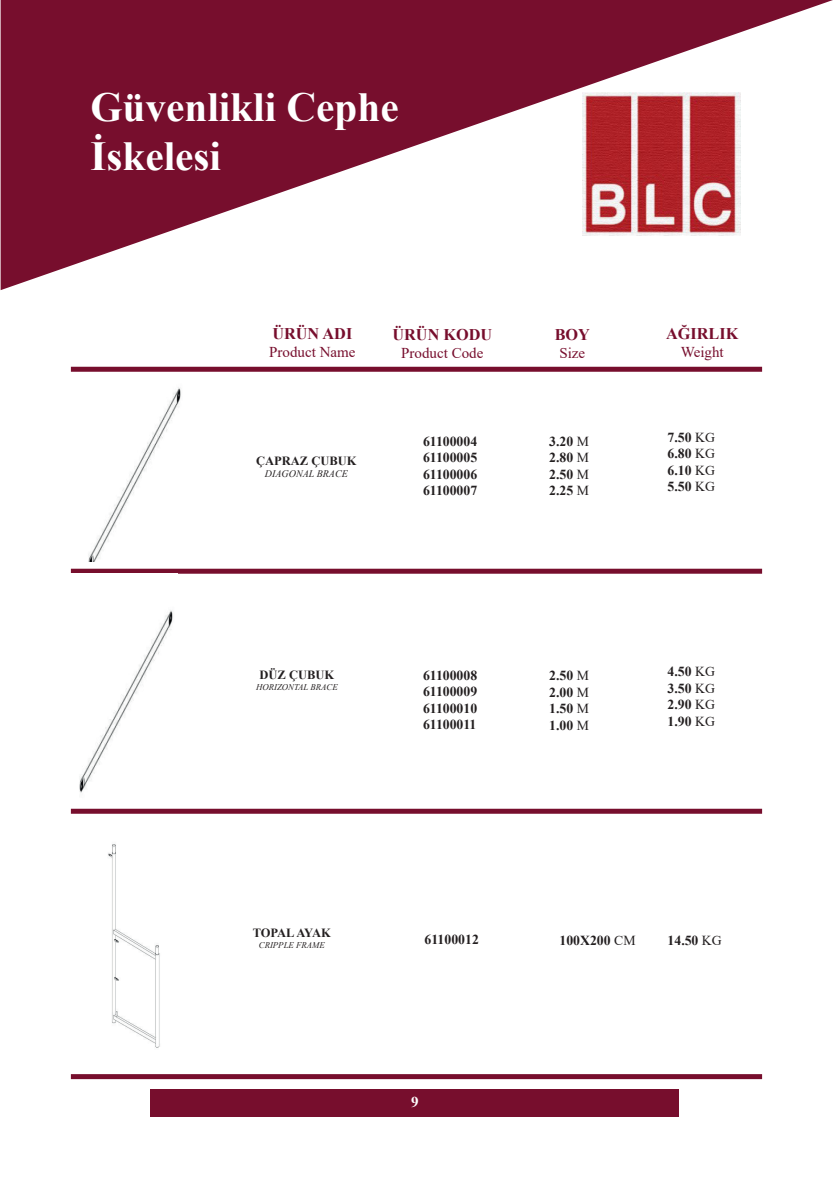
<style>
.page{position:relative;width:833px;height:1188px;background:#fff}
.page>*{position:absolute;margin:0;border:0;box-sizing:border-box;transform-origin:0 0}
.t1{font:700 41.25px "Times New Roman";color:#fff}
.t2{font:700 16.25px "Times New Roman";color:#770e2d}
.t3{font:15px "Times New Roman";color:#770e2d}
.t4{font:700 15px "Times New Roman";color:#fff}
.t5{font:700 13.75px "Times New Roman";color:#231f20}
.t6{font:700 12.5px "Times New Roman";color:#231f20}
.t7{font:700 12.5px "Times New Roman";letter-spacing:-.02em;color:#231f20}
.t8{font:italic 10px "Times New Roman";color:#231f20}
.t9{font:italic 8.75px "Times New Roman";color:#231f20}
.s1{font-weight:400}
</style>
<div class="page">
<svg style="left:1px;top:0;width:832px;height:290px;fill:#770e2d"></svg>
<img style="left:583px;top:93px;width:158px;height:143px">
<div style="left:71px;top:568px;width:691px;height:5px;background:#770e2d"></div>
<div style="left:71px;top:808px;width:691px;height:5px;background:#770e2d"></div>
<svg style="left:71px;top:1074px;width:691px;height:4px;background:#7b1533"></svg>
<div style="left:71px;top:366px;width:691px;height:5px;background:#770e2d"></div>
<img style="left:88px;top:387px;width:93px;height:174px">
<img style="left:79px;top:610px;width:94px;height:183px">
<img style="left:108px;top:844px;width:52px;height:204px">
<div style="left:151px;top:1088px;width:528px;height:28px;background:#770e2d"></div>
<p class="t1" style="left:90px;top:77px;width:310px">Güvenlikli Cephe</p>
<p class="t1" style="left:90px;top:127px;width:132px">İskelesi</p>
<p class="t2" style="left:272px;top:322px;width:81px">ÜRÜN ADI</p>
<p class="t3" style="left:269px;top:341px;width:88px">Product Name</p>
<p class="t2" style="left:392px;top:323px;width:101px">ÜRÜN KODU</p>
<p class="t3" style="left:401px;top:342px;width:84px">Product Code</p>
<p class="t2" style="left:555px;top:322px;width:37px">BOY</p>
<p class="t3" style="left:559px;top:342px;width:27px">Size</p>
<p class="t2" style="left:666px;top:322px;width:74px">AĞIRLIK</p>
<p class="t3" style="left:681px;top:341px;width:44px">Weight</p>
<p class="t6" style="left:256px;top:452px;width:102px">ÇAPRAZ ÇUBUK</p>
<p class="t8" style="left:265px;top:467px;width:84px">DIAGONAL BRACE</p>
<p class="t5" style="left:423px;top:431px;width:56px">61100004</p>
<p class="t5" style="left:423px;top:447px;width:56px">61100005</p>
<p class="t5" style="left:423px;top:464px;width:56px">61100006</p>
<p class="t5" style="left:423px;top:480px;width:56px">61100007</p>
<p class="t5" style="left:549px;top:431px;width:41px">3.20 <span class="s1">M</span></p>
<p class="t5" style="left:549px;top:447px;width:41px">2.80 <span class="s1">M</span></p>
<p class="t5" style="left:549px;top:464px;width:41px">2.50 <span class="s1">M</span></p>
<p class="t5" style="left:549px;top:480px;width:41px">2.25 <span class="s1">M</span></p>
<p class="t5" style="left:667px;top:427px;width:49px">7.50 <span class="s1">KG</span></p>
<p class="t5" style="left:667px;top:443px;width:49px">6.80 <span class="s1">KG</span></p>
<p class="t5" style="left:667px;top:460px;width:49px">6.10 <span class="s1">KG</span></p>
<p class="t5" style="left:667px;top:476px;width:49px">5.50 <span class="s1">KG</span></p>
<p class="t6" style="left:260px;top:665px;width:76px">DÜZ ÇUBUK</p>
<p class="t9" style="left:256px;top:680px;width:83px">HORIZONTAL BRACE</p>
<p class="t5" style="left:423px;top:665px;width:56px">61100008</p>
<p class="t5" style="left:423px;top:681px;width:56px">61100009</p>
<p class="t5" style="left:423px;top:698px;width:56px">61100010</p>
<p class="t5" style="left:423px;top:714px;width:55px">61100011</p>
<p class="t5" style="left:549px;top:665px;width:41px">2.50 <span class="s1">M</span></p>
<p class="t5" style="left:549px;top:682px;width:41px">2.00 <span class="s1">M</span></p>
<p class="t5" style="left:549px;top:698px;width:41px">1.50 <span class="s1">M</span></p>
<p class="t5" style="left:549px;top:715px;width:41px">1.00 <span class="s1">M</span></p>
<p class="t5" style="left:667px;top:661px;width:49px">4.50 <span class="s1">KG</span></p>
<p class="t5" style="left:667px;top:678px;width:49px">3.50 <span class="s1">KG</span></p>
<p class="t5" style="left:667px;top:694px;width:49px">2.90 <span class="s1">KG</span></p>
<p class="t5" style="left:667px;top:711px;width:49px">1.90 <span class="s1">KG</span></p>
<p class="t7" style="left:253px;top:923px;width:80px">TOPAL AYAK</p>
<p class="t9" style="left:259px;top:938px;width:67px">CRIPPLE FRAME</p>
<p class="t5" style="left:424px;top:928px;width:56px">61100012</p>
<p class="t4" style="left:411px;top:1091px;width:9px">9</p>
<p class="t5" style="left:559px;top:929px;width:78px">100X200 <span class="s1">CM</span></p>
<p class="t5" style="left:667px;top:929px;width:56px">14.50 <span class="s1">KG</span></p>
</div>
